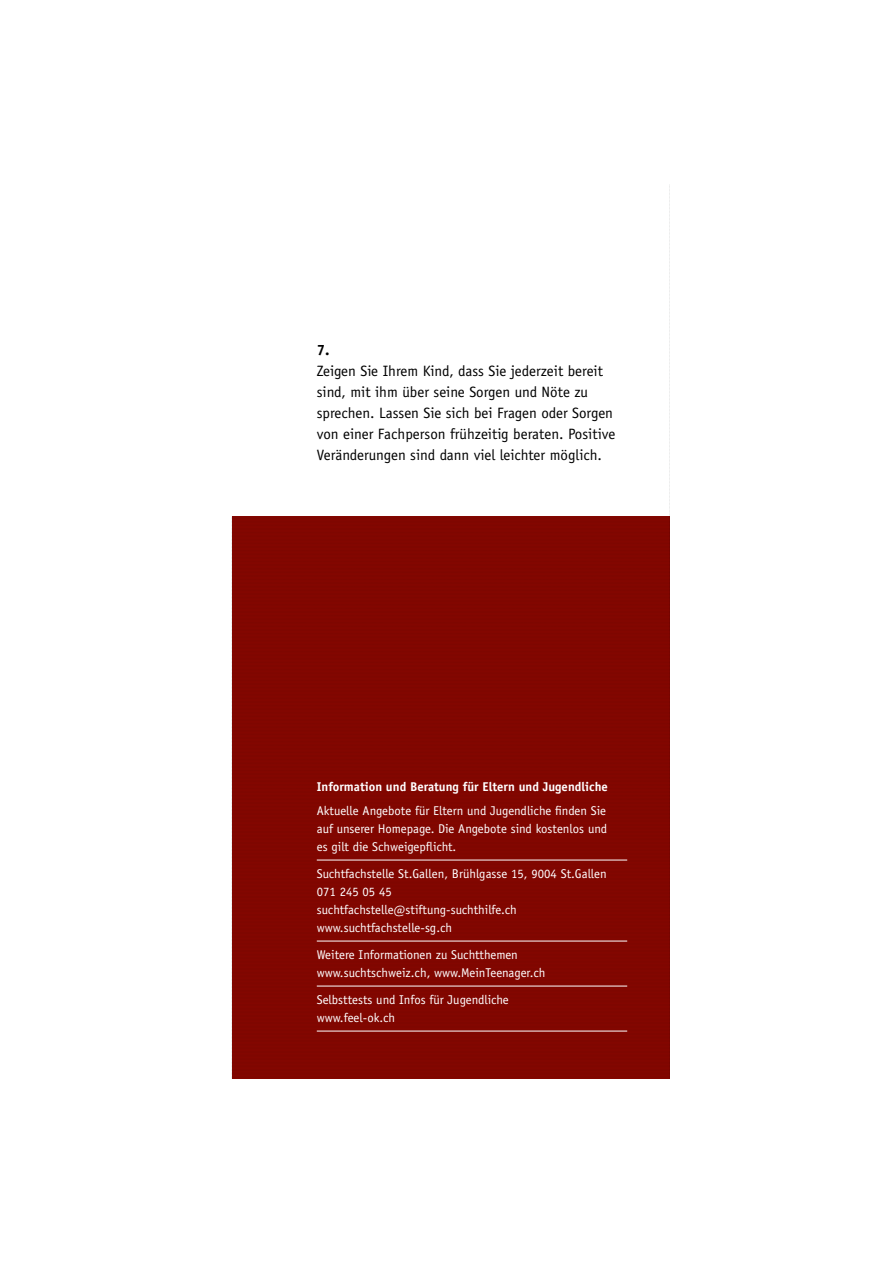
<style>
.page{position:relative;width:893px;height:1263px;background:#fff}
.page>*{position:absolute;margin:0;border:0;box-sizing:border-box;transform-origin:0 0}
.t1{font:15px/21px "Officina Sans";color:#000}
.t2{font:700 15px "Officina Sans";color:#000}
.t3{font:12.75px/18px "Officina Sans";color:#fff}
.t4{font:700 12.75px "Officina Sans";color:#fff}
</style>
<div class="page">
<div style="left:232px;top:517px;width:438px;height:561px;background:#800600"></div>
<hr style="left:317px;top:860px;width:310px;height:1px;background:#fff">
<hr style="left:317px;top:941px;width:310px;height:1px;background:#fff">
<hr style="left:317px;top:986px;width:310px;height:1px;background:#fff">
<hr style="left:317px;top:1031px;width:310px;height:1px;background:#fff">
<p class="t2" style="left:317px;top:341px;width:14px">7.</p>
<p class="t1" style="left:317px;top:361px;width:300px">Zeigen Sie Ihrem Kind, dass Sie jederzeit bereit sind, mit ihm über seine Sorgen und Nöte zu sprechen. Lassen Sie sich bei Fragen oder Sorgen von einer Fachperson frühzeitig beraten. Positive Veränderungen sind dann viel leichter möglich.</p>
<p class="t4" style="left:317px;top:779px;width:293px">Information und Beratung für Eltern und Jugendliche</p>
<p class="t3" style="left:317px;top:802px;width:292px;text-align:justify">Aktuelle Angebote für Eltern und Jugendliche finden Sie auf unserer Homepage. Die Angebote sind kostenlos und es gilt die Schweigepflicht.</p>
<p class="t3" style="left:317px;top:865px;width:291px">Suchtfachstelle St.Gallen, Brühlgasse 15, 9004 St.Gallen 071 245 05 45<br>suchtfachstelle@stiftung-suchthilfe.ch www.suchtfachstelle-sg.ch</p>
<p class="t3" style="left:317px;top:946px;width:230px">Weitere Informationen zu Suchtthemen www.suchtschweiz.ch, www.MeinTeenager.ch</p>
<p class="t3" style="left:317px;top:991px;width:194px">Selbsttests und Infos für Jugendliche www.feel-ok.ch</p>
</div>
